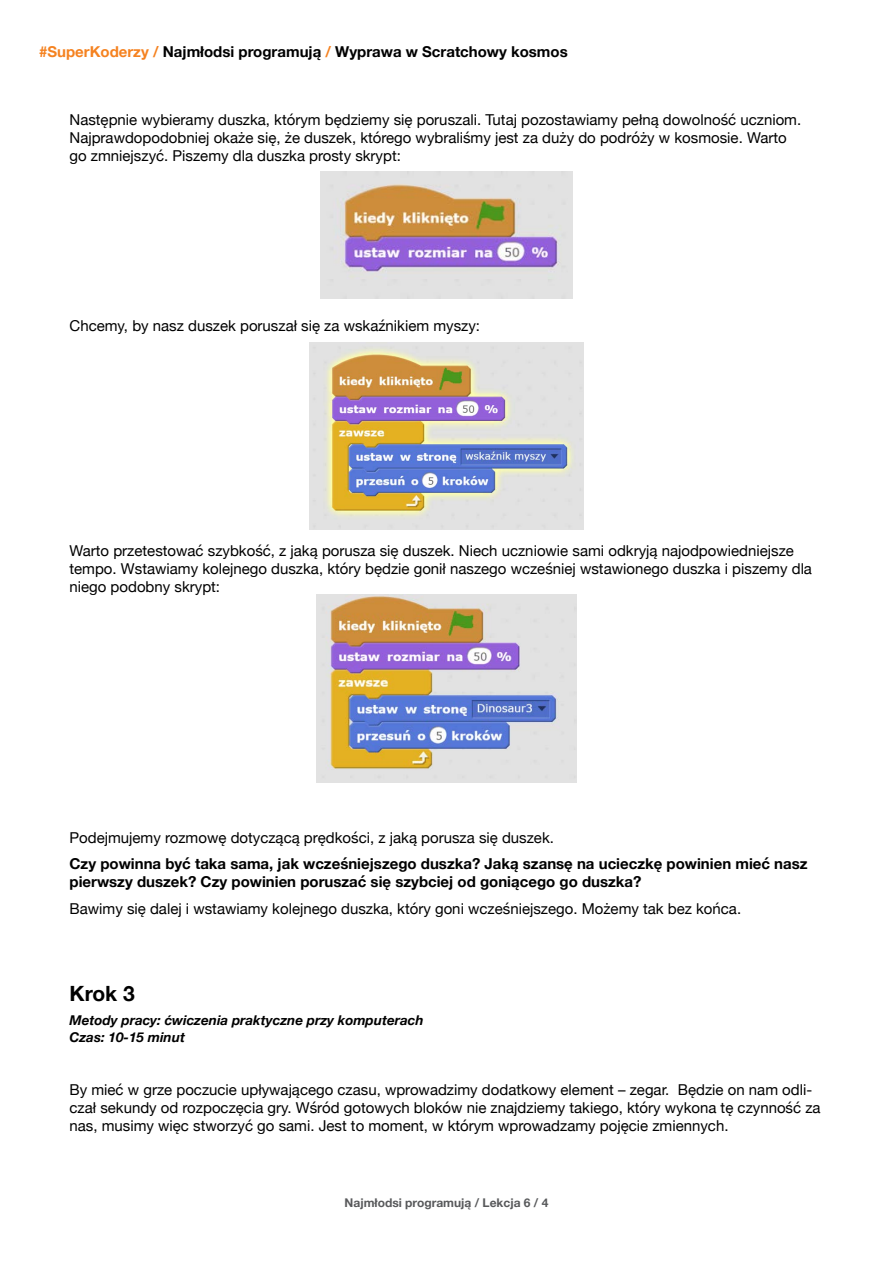
<style>
.page{position:relative;width:893px;height:1263px;background:#fff}
.page>*{position:absolute;margin:0;border:0;box-sizing:border-box;transform-origin:0 0}
.t1{font:700 21px "Helvetica Neue";color:#000}
.t2{font:15px/18px "Helvetica Neue";color:#000}
.t3{font:700 15px/18px "Helvetica Neue";color:#000}
.t4{font:italic 700 13.5px/16.2px "Helvetica Neue";color:#000}
.t5{font:700 12px "Helvetica Neue";color:#58595b}
.s1{color:#f58220}
</style>
<div class="page">
<img style="left:320px;top:172px;width:253px;height:127px">
<img style="left:310px;top:342px;width:273px;height:187px">
<img style="left:317px;top:595px;width:259px;height:187px">
<p class="t3" style="left:39px;top:43px;width:530px"><span class="s1">#SuperKoderzy /</span> Najmłodsi programują <span class="s1">/</span> Wyprawa w Scratchowy kosmos</p>
<p class="t2" style="left:70px;top:111px;width:733px">Następnie wybieramy duszka, którym będziemy się poruszali. Tutaj pozostawiamy pełną dowolność uczniom.<br>Najprawdopodobniej okaże się, że duszek, którego wybraliśmy jest za duży do podróży w kosmosie. Warto go zmniejszyć. Piszemy dla duszka prosty skrypt:</p>
<p class="t2" style="left:70px;top:318px;width:412px">Chcemy, by nasz duszek poruszał się za wskaźnikiem myszy:</p>
<p class="t2" style="left:70px;top:542px;width:744px">Warto przetestować szybkość, z jaką porusza się duszek. Niech uczniowie sami odkryją najodpowiedniejsze tempo. Wstawiamy kolejnego duszka, który będzie gonił naszego wcześniej wstawionego duszka i piszemy dla niego podobny skrypt:</p>
<p class="t2" style="left:70px;top:829px;width:486px">Podejmujemy rozmowę dotyczącą prędkości, z jaką porusza się duszek.</p>
<p class="t3" style="left:70px;top:855px;width:740px">Czy powinna być taka sama, jak wcześniejszego duszka? Jaką szansę na ucieczkę powinien mieć nasz pierwszy duszek? Czy powinien poruszać się szybciej od goniącego go duszka?</p>
<p class="t2" style="left:70px;top:900px;width:673px">Bawimy się dalej i wstawiamy kolejnego duszka, który goni wcześniejszego. Możemy tak bez końca.</p>
<h1 class="t1" style="left:70px;top:977px;width:67px">Krok 3</h1>
<p class="t4" style="left:70px;top:1013px;width:356px">Metody pracy: ćwiczenia praktyczne przy komputerach<br>Czas: 10-15 minut</p>
<p class="t2" style="left:70px;top:1081px;width:753px">By mieć w grze poczucie upływającego czasu, wprowadzimy dodatkowy element – zegar. Będzie on nam odli&shy;czał sekundy od rozpoczęcia gry. Wśród gotowych bloków nie znajdziemy takiego, który wykona tę czynność za nas, musimy więc stworzyć go sami. Jest to moment, w którym wprowadzamy pojęcie zmiennych.</p>
<p class="t5" style="left:345px;top:1194px;width:205px">Najmłodsi programują / Lekcja 6 / 4</p>
</div>
